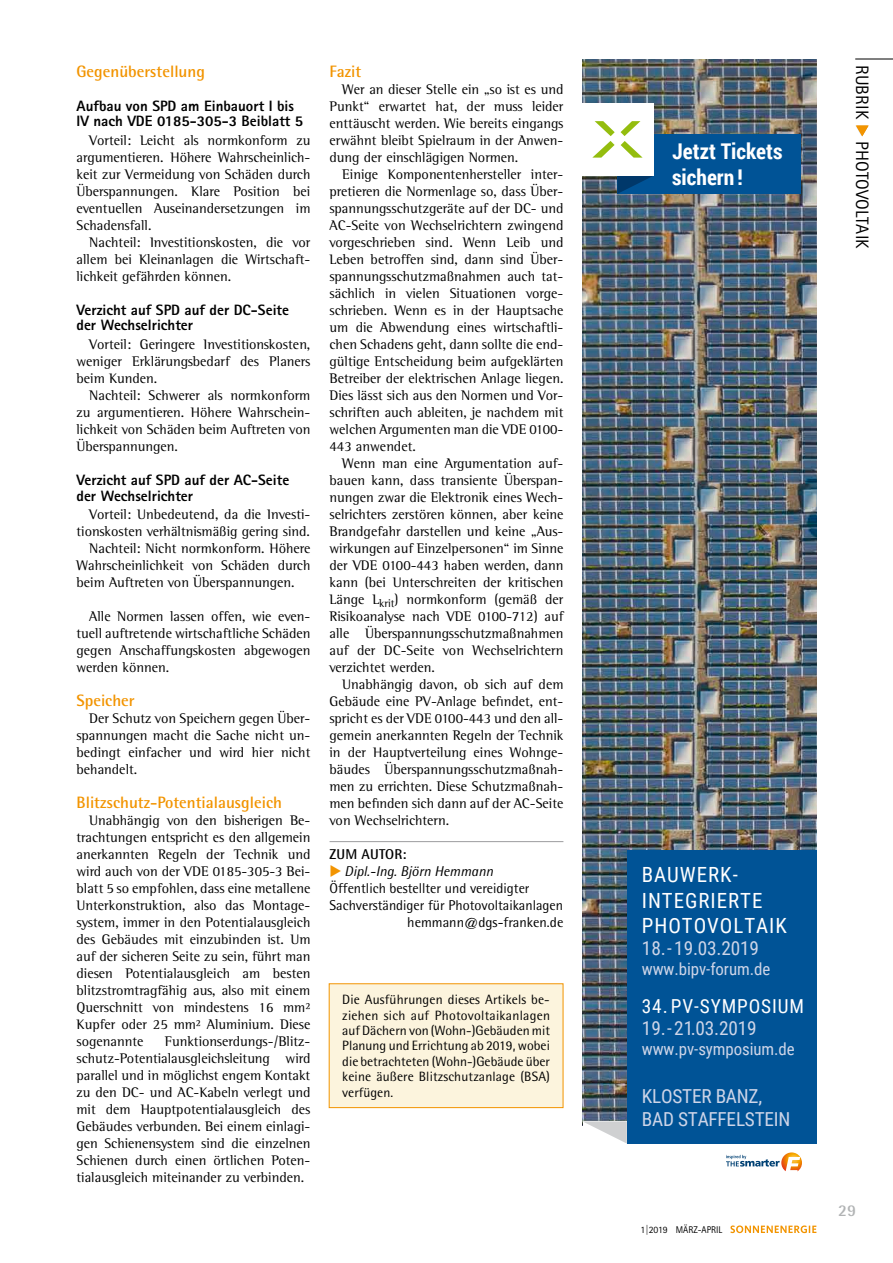
<style>
.page{position:relative;width:893px;height:1263px;background:#fff}
.page>*{position:absolute;margin:0;border:0;box-sizing:border-box;transform-origin:0 0}
.t1{font:700 21.75px/26.1px "Roboto Condensed";color:#fff}
.t2{font:20.85px/25px "Roboto Condensed";letter-spacing:.045em;color:#fff}
.t3{font:19.35px/23.1px "Roboto Condensed";letter-spacing:-.01em;color:#ced5e8}
.t4{font:19.35px "Roboto Condensed";letter-spacing:.045em;color:#fff}
.t5{font:18px "Rotis Sans Serif Std";letter-spacing:.01em;color:#000}
.t6{font:16.8px "Roboto Condensed";letter-spacing:-.005em;color:#ced5e8}
.t7{font:700 16.5px "Rotis Semi Sans Std";color:#f29400}
.t8{font:700 16.5px "Rotis Semi Sans Std";color:#b1b3b4}
.t9{font:800 15px/15.8px "Rotis Sans Serif Std";color:#000}
.t10{font:14.25px/17px "Rotis Semi Serif Std";color:#000;text-align:justify}
.t11{font:14.25px "Rotis Semi Sans Std";color:#000}
.t12{font:italic 14.25px "Rotis Semi Sans Std";color:#000}
.t13{font:700 14.25px "Rotis Semi Sans Std";letter-spacing:.01em;color:#000}
.t14{font:13.5px/15.5px "Rotis Semi Sans Std";letter-spacing:.01em;color:#000;text-align:justify}
.t15{font:9.75px "Rotis Sans Serif Std";color:#000}
.s1{color:#f29400}
.s2{color:#0076bd}
</style>
<div class="page">
<svg style="left:730px;top:1225px;width:86px;height:8px"></svg>
<hr style="left:855px;top:59px;width:38px;height:1px;background:#000">
<hr style="left:330px;top:841px;width:233px;height:1px;background:#9c9d9f">
<div style="left:329px;top:984px;width:234px;height:123px;background:#fcf4dd"></div>
<div style="left:329px;top:983px;width:234px;height:125px;border:1px solid #f29400"></div>
<img style="left:583px;top:60px;width:233px;height:1061px">
<div style="left:617px;top:134px;width:184px;height:60px;background:#005396"></div>
<svg style="left:617px;top:176px;width:36px;height:18px"></svg>
<div style="left:583px;top:103px;width:71px;height:73px;background:#fff"></div>
<svg style="left:621px;top:121px;width:22px;height:37px"></svg>
<svg style="left:592px;top:121px;width:23px;height:37px"></svg>
<div style="left:627px;top:850px;width:189px;height:293px;background:#005396"></div>
<svg style="left:583px;top:1121px;width:44px;height:22px"></svg>
<img style="left:781px;top:1152px;width:21px;height:19px">
<svg style="left:726px;top:1155px;width:54px;height:11px"></svg>
<svg style="left:856px;top:125px;width:13px;height:12px"></svg>
<p class="t7" style="left:77px;top:61px;width:130px">Gegenüberstellung</p>
<p class="t9" style="left:77px;top:97px;width:228px">Aufbau von SPD am Einbauort I bis<br>IV nach VDE 0185-305-3 Beiblatt 5</p>
<p class="t10" style="left:77px;top:131px;width:235px;text-indent:13px">Vorteil: Leicht als normkonform zu argumentieren. Höhere Wahrscheinlich&shy;keit zur Vermeidung von Schäden durch Überspannungen. Klare Position bei eventuellen Auseinandersetzungen im Schadensfall.</p>
<p class="t10" style="left:77px;top:233px;width:235px;text-indent:13px">Nachteil: Investitionskosten, die vor allem bei Kleinanlagen die Wirtschaft&shy;lichkeit gefährden können.</p>
<p class="t9" style="left:77px;top:301px;width:214px">Verzicht auf SPD auf der DC-Seite der Wechselrichter</p>
<p class="t10" style="left:77px;top:335px;width:235px;text-indent:13px">Vorteil: Geringere Investitionskosten, weniger Erklärungsbedarf des Planers beim Kunden.</p>
<p class="t10" style="left:77px;top:386px;width:235px;text-indent:13px">Nachteil: Schwerer als normkonform zu argumentieren. Höhere Wahrschein&shy;lichkeit von Schäden beim Auftreten von Überspannungen.</p>
<p class="t9" style="left:77px;top:472px;width:214px">Verzicht auf SPD auf der AC-Seite der Wechselrichter</p>
<p class="t10" style="left:89px;top:505px;width:223px">Vorteil: Unbedeutend, da die Investi-</p>
<p class="t10" style="left:77px;top:522px;width:235px">tionskosten verhältnismäßig gering sind.</p>
<p class="t10" style="left:89px;top:539px;width:223px">Nachteil: Nicht normkonform. Höhere</p>
<p class="t10" style="left:77px;top:556px;width:235px">Wahrscheinlichkeit von Schäden durch</p>
<p class="t10" style="left:77px;top:573px;width:220px">beim Auftreten von Überspannungen.</p>
<p class="t10" style="left:77px;top:608px;width:235px;text-indent:13px">Alle Normen lassen offen, wie even&shy;tuell auftretende wirtschaftliche Schäden gegen Anschaffungskosten abgewogen werden können.</p>
<p class="t7" style="left:77px;top:690px;width:60px">Speicher</p>
<p class="t10" style="left:77px;top:710px;width:235px;text-indent:13px">Der Schutz von Speichern gegen Über&shy;spannungen macht die Sache nicht un&shy;bedingt einfacher und wird hier nicht behandelt.</p>
<p class="t7" style="left:77px;top:792px;width:207px">Blitzschutz-Potentialausgleich</p>
<p class="t10" style="left:77px;top:812px;width:235px;text-indent:13px">Unabhängig von den bisherigen Be&shy;trachtungen entspricht es den allgemein anerkannten Regeln der Technik und wird auch von der VDE 0185-305-3 Bei&shy;blatt 5 so empfohlen, dass eine metallene Unterkonstruktion, also das Montage&shy;system, immer in den Potentialausgleich des Gebäudes mit einzubinden ist. Um auf der sicheren Seite zu sein, führt man diesen Potentialausgleich am besten blitzstromtragfähig aus, also mit einem Querschnitt von mindestens 16 mm²<br>Kupfer oder 25 mm² Aluminium. Diese sogenannte</p>
<p class="t10" style="left:77px;top:1033px;width:235px;text-indent:88px">Funktionserdungs-/Blitz&shy;schutz-Potentialausgleichsleitung wird parallel und in möglichst engem Kontakt zu den DC- und AC-Kabeln verlegt und mit dem Hauptpotentialausgleich des Gebäudes verbunden. Bei einem einlagi&shy;gen Schienensystem sind die einzelnen Schienen durch einen örtlichen Poten&shy;tialausgleich miteinander zu verbinden.</p>
<p class="t7" style="left:330px;top:61px;width:33px">Fazit</p>
<p class="t10" style="left:330px;top:80px;width:235px;text-indent:13px">Wer an dieser Stelle ein „so ist es und Punkt“ erwartet hat, der muss leider enttäuscht werden. Wie bereits eingangs erwähnt bleibt Spielraum in der Anwen&shy;dung der einschlägigen Normen.</p>
<p class="t10" style="left:330px;top:165px;width:235px;text-indent:13px">Einige Komponentenhersteller inter&shy;pretieren die Normenlage so, dass Über&shy;spannungsschutzgeräte auf der DC- und AC-Seite von Wechselrichtern zwingend vorgeschrieben sind. Wenn Leib und Leben betroffen sind, dann sind Über&shy;spannungsschutzmaßnahmen auch tat&shy;sächlich in vielen Situationen vorge&shy;schrieben. Wenn es in der Hauptsache um die Abwendung eines wirtschaftli&shy;chen Schadens geht, dann sollte die end&shy;gültige Entscheidung beim aufgeklärten Betreiber der elektrischen Anlage liegen.<br>Dies lässt sich aus den Normen und Vor&shy;schriften auch ableiten, je nachdem mit welchen Argumenten man die VDE 0100- 443 anwendet.</p>
<p class="t10" style="left:330px;top:455px;width:235px;text-indent:13px">Wenn man eine Argumentation auf&shy;bauen kann, dass transiente Überspan&shy;nungen zwar die Elektronik eines Wech&shy;selrichters zerstören können, aber keine Brandgefahr darstellen und keine „Aus&shy;wirkungen auf Einzelpersonen“ im Sinne der VDE 0100-443 haben werden, dann kann (bei Unterschreiten der kritischen Länge L<sub>krit</sub>) normkonform (gemäß der Risikoanalyse nach VDE 0100-712) auf alle Überspannungsschutzmaßnahmen auf der DC-Seite von Wechselrichtern verzichtet werden.</p>
<p class="t10" style="left:330px;top:676px;width:235px;text-indent:13px">Unabhängig davon, ob sich auf dem Gebäude eine PV-Anlage befindet, ent&shy;spricht es der VDE 0100-443 und den all&shy;gemein anerkannten Regeln der Technik in der Hauptverteilung eines Wohnge&shy;bäudes Überspannungsschutzmaßnah&shy;men zu errichten. Diese Schutzmaßnah&shy;men befinden sich dann auf der AC-Seite von Wechselrichtern.</p>
<p class="t13" style="left:330px;top:845px;width:78px">ZUM AUTOR:</p>
<p class="t12" style="left:330px;top:863px;width:165px"><span class="s1">◆</span> Dipl.-Ing. Björn Hemmann</p>
<p class="t11" style="left:330px;top:880px;width:202px">Öffentlich bestellter und vereidigter</p>
<p class="t11" style="left:330px;top:897px;width:235px">Sachverständiger für Photovoltaikanlagen</p>
<p class="t11" style="left:407px;top:914px;width:158px">hemmann@dgs-franken.de</p>
<p class="t14" style="left:342px;top:992px;width:209px">Die Ausführungen dieses Artikels be&shy;ziehen sich auf Photovoltaikanlagen auf Dächern von (Wohn-)Gebäuden mit Planung und Errichtung ab 2019, wobei die betrachteten (Wohn-)Gebäude über keine äußere Blitzschutzanlage (BSA) verfügen.</p>
<h1 class="t1" style="left:672px;top:137px;width:112px">Jetzt Tickets sichern !</h1>
<p class="t5" style="left:873px;top:65px;width:186px;rotate:90deg">RUBRIK <span class="s2">◆</span> PHOTOVOLTAIK</p>
<h2 class="t2" style="left:642px;top:862px;width:147px">BAUWERK-<br>INTEGRIERTE<br>PHOTOVOLTAIK</h2>
<h3 class="t3" style="left:642px;top:935px;width:119px">18.-19.03.2019</h3>
<p class="t6" style="left:642px;top:957px;width:130px">www.bipv-forum.de</p>
<h3 class="t4" style="left:642px;top:992px;width:164px">34. PV-SYMPOSIUM</h3>
<h3 class="t3" style="left:642px;top:1015px;width:116px">19.-21.03.2019</h3>
<p class="t6" style="left:642px;top:1037px;width:154px">www.pv-symposium.de</p>
<h3 class="t3" style="left:642px;top:1083px;width:150px">KLOSTER BANZ,<br>BAD STAFFELSTEIN</h3>
<p class="t15" style="left:641px;top:1223px;width:83px">1|2019 MÄRZ-APRIL</p>
<p class="t8" style="left:838px;top:1200px;width:19px">29</p>
</div>
